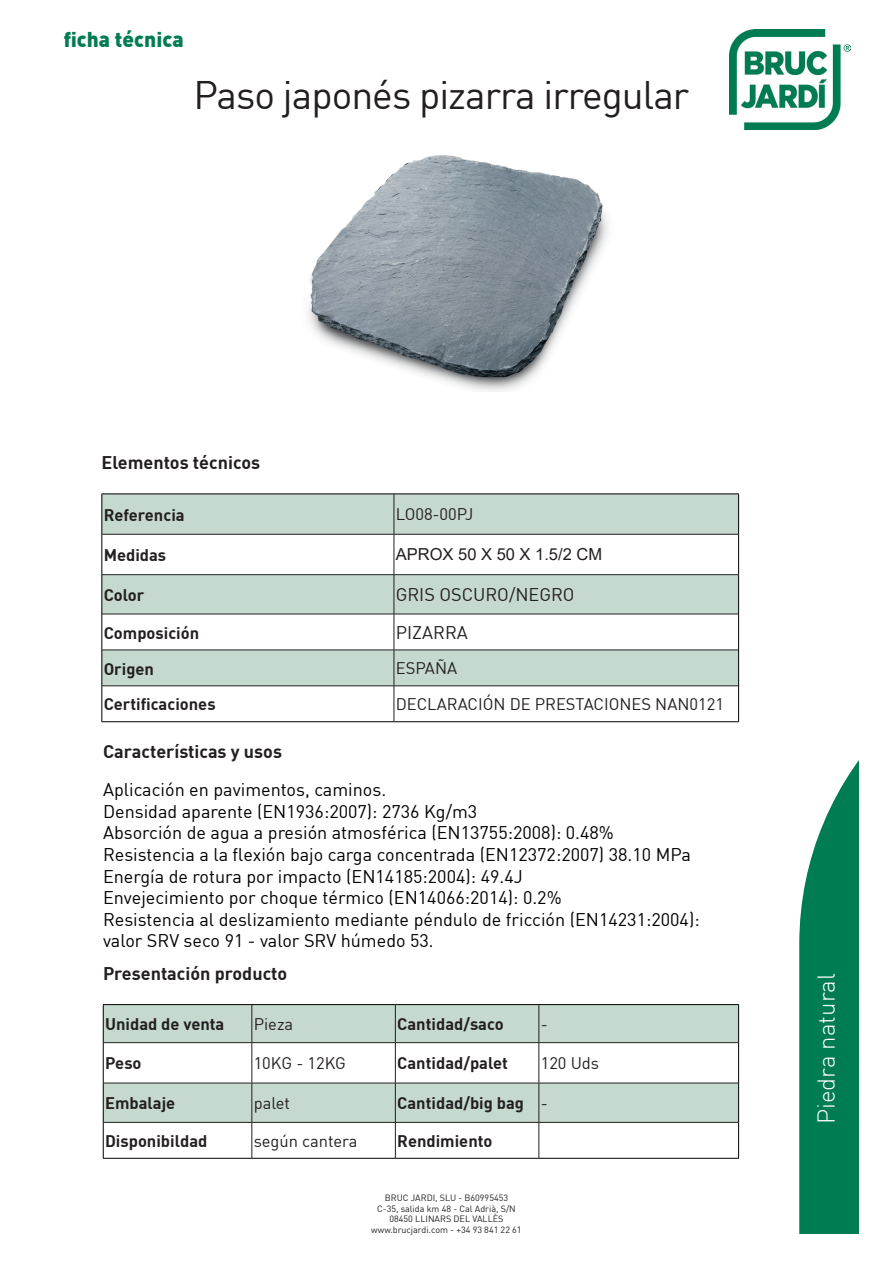
<style>
.page{position:relative;width:893px;height:1263px;background:#fff}
.page>*{position:absolute;margin:0;border:0;box-sizing:border-box;transform-origin:0 0}
.t1{font:39px "DIN";letter-spacing:-.025em;color:#231f20}
.t2{font:300 24px "DIN";color:#fff}
.t3{font:900 21px "DIN";color:#007c53}
.t4{font:18px "DIN";color:#000}
.t5{font:700 18px "DIN";color:#231f20}
.t6{font:18px "DIN";color:#231f20}
.t7{font:700 16.5px "DIN";color:#231f20}
.t8{font:16.5px "DIN";color:#231f20}
.t9{font:16.5px "Arial";color:#231f20}
.t10{font:9px "DIN";color:#231f20}
</style>
<div class="page">
<svg style="left:799px;top:760px;width:60px;height:474px;background:#208c68"></svg>
<img style="left:308px;top:155px;width:300px;height:236px">
<img style="left:729px;top:30px;width:121px;height:100px">
<svg style="left:103px;top:495px;width:635px;height:190px;fill:#c6d9cf"></svg>
<hr style="left:102px;top:494px;width:292px;height:1px;background:#000">
<hr style="left:102px;top:494px;width:1px;height:40px;background:#000">
<hr style="left:394px;top:494px;width:345px;height:1px;background:#000">
<hr style="left:738px;top:494px;width:1px;height:40px;background:#000">
<hr style="left:102px;top:534px;width:1px;height:41px;background:#000">
<hr style="left:738px;top:534px;width:1px;height:41px;background:#000">
<hr style="left:102px;top:575px;width:1px;height:39px;background:#000">
<hr style="left:738px;top:575px;width:1px;height:39px;background:#000">
<hr style="left:102px;top:614px;width:1px;height:36px;background:#000">
<hr style="left:738px;top:614px;width:1px;height:36px;background:#000">
<hr style="left:102px;top:650px;width:1px;height:36px;background:#000">
<hr style="left:738px;top:650px;width:1px;height:36px;background:#000">
<hr style="left:102px;top:686px;width:1px;height:35px;background:#000">
<hr style="left:738px;top:686px;width:1px;height:35px;background:#000">
<hr style="left:102px;top:721px;width:292px;height:1px;background:#000">
<hr style="left:394px;top:721px;width:345px;height:1px;background:#000">
<hr style="left:394px;top:494px;width:1px;height:40px;background:#231f20">
<hr style="left:102px;top:534px;width:292px;height:1px;background:#231f20">
<hr style="left:394px;top:534px;width:344px;height:1px;background:#231f20">
<hr style="left:394px;top:534px;width:1px;height:40px;background:#231f20">
<hr style="left:102px;top:574px;width:292px;height:1px;background:#231f20">
<hr style="left:394px;top:574px;width:344px;height:1px;background:#231f20">
<hr style="left:394px;top:575px;width:1px;height:39px;background:#231f20">
<hr style="left:102px;top:614px;width:292px;height:1px;background:#231f20">
<hr style="left:394px;top:614px;width:344px;height:1px;background:#231f20">
<hr style="left:394px;top:614px;width:1px;height:36px;background:#231f20">
<hr style="left:102px;top:650px;width:292px;height:1px;background:#231f20">
<hr style="left:394px;top:650px;width:344px;height:1px;background:#231f20">
<hr style="left:394px;top:650px;width:1px;height:36px;background:#231f20">
<hr style="left:102px;top:685px;width:292px;height:1px;background:#231f20">
<hr style="left:394px;top:685px;width:344px;height:1px;background:#231f20">
<hr style="left:394px;top:686px;width:1px;height:35px;background:#231f20">
<svg style="left:104px;top:1005px;width:634px;height:117px;fill:#c6d9cf"></svg>
<hr style="left:103px;top:1004px;width:149px;height:1px;background:#000">
<hr style="left:103px;top:1005px;width:1px;height:38px;background:#000">
<hr style="left:252px;top:1004px;width:143px;height:1px;background:#000">
<hr style="left:395px;top:1004px;width:144px;height:1px;background:#000">
<hr style="left:539px;top:1004px;width:200px;height:1px;background:#000">
<hr style="left:738px;top:1005px;width:1px;height:38px;background:#000">
<hr style="left:103px;top:1043px;width:1px;height:40px;background:#000">
<hr style="left:738px;top:1043px;width:1px;height:40px;background:#000">
<hr style="left:103px;top:1083px;width:1px;height:39px;background:#000">
<hr style="left:738px;top:1083px;width:1px;height:39px;background:#000">
<hr style="left:103px;top:1122px;width:1px;height:36px;background:#000">
<hr style="left:738px;top:1122px;width:1px;height:36px;background:#000">
<hr style="left:103px;top:1158px;width:149px;height:1px;background:#000">
<hr style="left:252px;top:1158px;width:143px;height:1px;background:#000">
<hr style="left:395px;top:1158px;width:144px;height:1px;background:#000">
<hr style="left:539px;top:1158px;width:200px;height:1px;background:#000">
<hr style="left:252px;top:1005px;width:1px;height:37px;background:#231f20">
<hr style="left:395px;top:1005px;width:1px;height:37px;background:#231f20">
<hr style="left:539px;top:1005px;width:1px;height:37px;background:#231f20">
<hr style="left:103px;top:1042px;width:149px;height:1px;background:#231f20">
<hr style="left:252px;top:1042px;width:143px;height:1px;background:#231f20">
<hr style="left:252px;top:1043px;width:1px;height:40px;background:#231f20">
<hr style="left:395px;top:1042px;width:144px;height:1px;background:#231f20">
<hr style="left:395px;top:1043px;width:1px;height:40px;background:#231f20">
<hr style="left:539px;top:1042px;width:199px;height:1px;background:#231f20">
<hr style="left:539px;top:1043px;width:1px;height:40px;background:#231f20">
<hr style="left:103px;top:1083px;width:149px;height:1px;background:#231f20">
<hr style="left:252px;top:1083px;width:143px;height:1px;background:#231f20">
<hr style="left:252px;top:1083px;width:1px;height:39px;background:#231f20">
<hr style="left:395px;top:1083px;width:144px;height:1px;background:#231f20">
<hr style="left:395px;top:1083px;width:1px;height:39px;background:#231f20">
<hr style="left:539px;top:1083px;width:199px;height:1px;background:#231f20">
<hr style="left:539px;top:1083px;width:1px;height:39px;background:#231f20">
<hr style="left:103px;top:1122px;width:149px;height:1px;background:#231f20">
<hr style="left:252px;top:1122px;width:143px;height:1px;background:#231f20">
<hr style="left:252px;top:1122px;width:1px;height:36px;background:#231f20">
<hr style="left:395px;top:1122px;width:144px;height:1px;background:#231f20">
<hr style="left:395px;top:1122px;width:1px;height:36px;background:#231f20">
<hr style="left:539px;top:1122px;width:199px;height:1px;background:#231f20">
<hr style="left:539px;top:1122px;width:1px;height:36px;background:#231f20">
<p class="t3" style="left:64px;top:29px;width:121px">ficha técnica</p>
<p class="t1" style="left:193px;top:77px;width:497px">Paso japonés pizarra irregular</p>
<p class="t5" style="left:102px;top:454px;width:160px">Elementos técnicos</p>
<p class="t7" style="left:104px;top:507px;width:83px">Referencia</p>
<p class="t8" style="left:396px;top:507px;width:79px">LO08-00PJ</p>
<p class="t7" style="left:104px;top:547px;width:64px">Medidas</p>
<p class="t9" style="left:396px;top:543px;width:208px">APROX 50 X 50 X 1.5/2 CM</p>
<p class="t7" style="left:104px;top:587px;width:42px">Color</p>
<p class="t6" style="left:396px;top:587px;width:180px">GRIS OSCURO/NEGRO</p>
<p class="t7" style="left:104px;top:625px;width:97px">Composición</p>
<p class="t6" style="left:396px;top:624px;width:74px">PIZARRA</p>
<p class="t7" style="left:104px;top:660px;width:52px">Origen</p>
<p class="t8" style="left:396px;top:661px;width:63px">ESPAÑA</p>
<p class="t7" style="left:104px;top:696px;width:113px">Certificaciones</p>
<p class="t8" style="left:396px;top:697px;width:330px">DECLARACIÓN DE PRESTACIONES NAN0121</p>
<p class="t5" style="left:103px;top:743px;width:181px">Características y usos</p>
<p class="t4" style="left:103px;top:782px;width:285px">Aplicación en pavimentos, caminos.</p>
<p class="t4" style="left:103px;top:803px;width:376px">Densidad aparente (EN1936:2007): 2736 Kg/m3</p>
<p class="t4" style="left:103px;top:825px;width:512px">Absorción de agua a presión atmosférica (EN13755:2008): 0.48%</p>
<p class="t4" style="left:103px;top:846px;width:589px">Resistencia a la flexión bajo carga concentrada (EN12372:2007) 38.10 MPa</p>
<p class="t4" style="left:103px;top:868px;width:421px">Energía de rotura por impacto (EN14185:2004): 49.4J</p>
<p class="t4" style="left:103px;top:890px;width:460px">Envejecimiento por choque térmico (EN14066:2014): 0.2%</p>
<p class="t4" style="left:103px;top:911px;width:598px">Resistencia al deslizamiento mediante péndulo de fricción (EN14231:2004):</p>
<p class="t4" style="left:103px;top:933px;width:332px">valor SRV seco 91 - valor SRV húmedo 53.</p>
<p class="t5" style="left:103px;top:965px;width:186px">Presentación producto</p>
<p class="t7" style="left:105px;top:1016px;width:121px">Unidad de venta</p>
<p class="t8" style="left:254px;top:1017px;width:41px">Pieza</p>
<p class="t7" style="left:397px;top:1016px;width:108px">Cantidad/saco</p>
<p class="t8" style="left:541px;top:1017px;width:9px">-</p>
<p class="t7" style="left:105px;top:1055px;width:38px">Peso</p>
<p class="t8" style="left:254px;top:1056px;width:94px">10KG - 12KG</p>
<p class="t7" style="left:397px;top:1055px;width:112px">Cantidad/palet</p>
<p class="t8" style="left:541px;top:1056px;width:60px">120 Uds</p>
<p class="t7" style="left:105px;top:1095px;width:72px">Embalaje</p>
<p class="t8" style="left:254px;top:1096px;width:38px">palet</p>
<p class="t7" style="left:397px;top:1095px;width:128px">Cantidad/big bag</p>
<p class="t8" style="left:541px;top:1096px;width:9px">-</p>
<p class="t7" style="left:105px;top:1133px;width:104px">Disponibildad</p>
<p class="t8" style="left:254px;top:1133px;width:105px">según cantera</p>
<p class="t7" style="left:397px;top:1133px;width:97px">Rendimiento</p>
<p class="t10" style="left:385px;top:1193px;width:125px">BRUC JARDI, SLU - B60995453</p>
<p class="t10" style="left:377px;top:1204px;width:140px">C-35, salida km 48 - Cal Adrià, S/N</p>
<p class="t10" style="left:389px;top:1215px;width:116px">08450 LLINARS DEL VALLÈS</p>
<p class="t10" style="left:371px;top:1226px;width:152px">www.brucjardi.com - +34 93 841 22 61</p>
<p class="t2" style="left:815px;top:1124px;width:153px;rotate:-90deg">Piedra natural</p>
</div>
